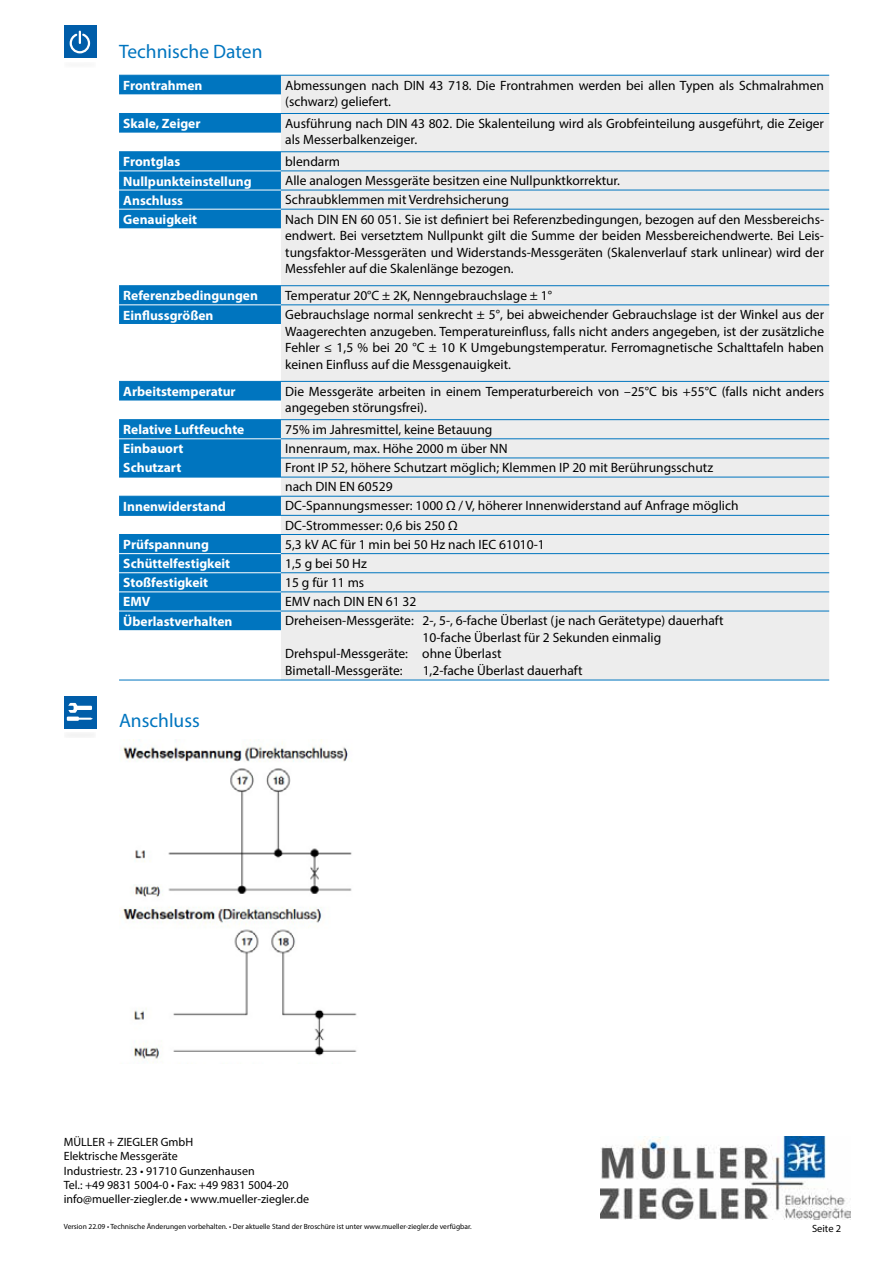
<style>
.page{position:relative;width:893px;height:1263px;background:#fff}
.page>*{position:absolute;margin:0;border:0;box-sizing:border-box;transform-origin:0 0}
.t1{font:19.5px "Myriad Pro";color:#0075bf}
.t2{font:13.5px/16.5px "Myriad Pro";color:#000}
.t3{font:700 13.5px "Myriad Pro";color:#fff}
.t4{font:12px/14.4px "Myriad Pro";color:#000}
.t5{font:10.5px "Myriad Pro";color:#000}
.t6{font:7.5px "Myriad Pro";color:#000}
</style>
<div class="page">
<img style="left:600px;top:1137px;width:250px;height:82px">
<img style="left:119px;top:740px;width:238px;height:323px">
<div style="left:64px;top:732px;width:32px;height:6px;background:#f5f5f5"></div>
<div style="left:64px;top:696px;width:32px;height:33px;background:#005da9"></div>
<svg style="left:67px;top:720px;width:12px;height:1px"></svg>
<svg style="left:66px;top:702px;width:27px;height:18px"></svg>
<div style="left:64px;top:62px;width:32px;height:6px;background:#f8f8f8"></div>
<div style="left:64px;top:26px;width:32px;height:32px;background:#005da9"></div>
<svg style="left:69px;top:32px;width:22px;height:22px"></svg>
<svg style="left:119px;top:76px;width:162px;height:554px;fill:#0075bf"></svg>
<div style="left:281px;top:76px;width:548px;height:604px;background:#ededed"></div>
<hr style="left:119px;top:304px;width:162px;height:1px;background:#fff">
<hr style="left:119px;top:171px;width:162px;height:1px;background:#fff">
<hr style="left:119px;top:190px;width:162px;height:1px;background:#fff">
<hr style="left:119px;top:209px;width:162px;height:1px;background:#fff">
<hr style="left:119px;top:438px;width:162px;height:1px;background:#fff">
<hr style="left:119px;top:553px;width:162px;height:1px;background:#fff">
<hr style="left:119px;top:572px;width:162px;height:1px;background:#fff">
<hr style="left:119px;top:591px;width:162px;height:1px;background:#fff">
<hr style="left:119px;top:611px;width:162px;height:1px;background:#fff">
<hr style="left:119px;top:75px;width:162px;height:1px;background:#0075bf">
<hr style="left:281px;top:75px;width:548px;height:1px;background:#0075bf">
<hr style="left:119px;top:113px;width:162px;height:1px;background:#0075bf">
<hr style="left:281px;top:113px;width:548px;height:1px;background:#0075bf">
<hr style="left:119px;top:151px;width:162px;height:1px;background:#0075bf">
<hr style="left:281px;top:151px;width:548px;height:1px;background:#0075bf">
<hr style="left:281px;top:171px;width:548px;height:1px;background:#0075bf">
<hr style="left:281px;top:190px;width:548px;height:1px;background:#0075bf">
<hr style="left:281px;top:209px;width:548px;height:1px;background:#0075bf">
<hr style="left:119px;top:285px;width:162px;height:1px;background:#0075bf">
<hr style="left:281px;top:285px;width:548px;height:1px;background:#0075bf">
<hr style="left:281px;top:304px;width:548px;height:1px;background:#0075bf">
<hr style="left:119px;top:381px;width:162px;height:1px;background:#0075bf">
<hr style="left:281px;top:381px;width:548px;height:1px;background:#0075bf">
<hr style="left:119px;top:419px;width:162px;height:1px;background:#0075bf">
<hr style="left:281px;top:419px;width:548px;height:1px;background:#0075bf">
<hr style="left:281px;top:438px;width:548px;height:1px;background:#0075bf">
<hr style="left:119px;top:458px;width:162px;height:1px;background:#0075bf">
<hr style="left:281px;top:458px;width:548px;height:1px;background:#0075bf">
<hr style="left:119px;top:477px;width:162px;height:1px;background:#0075bf">
<hr style="left:281px;top:477px;width:548px;height:1px;background:#0075bf">
<hr style="left:119px;top:496px;width:162px;height:1px;background:#0075bf">
<hr style="left:281px;top:496px;width:548px;height:1px;background:#0075bf">
<hr style="left:119px;top:515px;width:162px;height:1px;background:#0075bf">
<hr style="left:281px;top:515px;width:548px;height:1px;background:#0075bf">
<hr style="left:119px;top:534px;width:162px;height:1px;background:#0075bf">
<hr style="left:281px;top:534px;width:548px;height:1px;background:#0075bf">
<hr style="left:281px;top:553px;width:548px;height:1px;background:#0075bf">
<hr style="left:281px;top:572px;width:548px;height:1px;background:#0075bf">
<hr style="left:281px;top:591px;width:548px;height:1px;background:#0075bf">
<hr style="left:281px;top:611px;width:548px;height:1px;background:#0075bf">
<hr style="left:119px;top:680px;width:162px;height:1px;background:#0075bf">
<hr style="left:281px;top:680px;width:548px;height:1px;background:#0075bf">
<h1 class="t1" style="left:119px;top:39px;width:145px">Technische Daten</h1>
<p class="t3" style="left:123px;top:77px;width:81px">Frontrahmen</p>
<p class="t2" style="left:285px;top:77px;width:540px">Abmessungen nach DIN 43 718. Die Frontrahmen werden bei allen Typen als Schmalrahmen (schwarz) geliefert.</p>
<p class="t3" style="left:123px;top:115px;width:79px">Skale, Zeiger</p>
<p class="t2" style="left:285px;top:115px;width:540px">Ausführung nach DIN 43 802. Die Skalenteilung wird als Grobfeinteilung ausgeführt, die Zeiger als Messerbalkenzeiger.</p>
<p class="t3" style="left:123px;top:153px;width:58px">Frontglas</p>
<p class="t2" style="left:285px;top:153px;width:56px">blendarm</p>
<p class="t3" style="left:123px;top:172px;width:130px">Nullpunkteinstellung</p>
<p class="t2" style="left:285px;top:172px;width:336px">Alle analogen Messgeräte besitzen eine Nullpunktkorrektur.</p>
<p class="t3" style="left:123px;top:191px;width:61px">Anschluss</p>
<p class="t2" style="left:285px;top:191px;width:225px">Schraubklemmen mit Verdrehsicherung</p>
<p class="t3" style="left:123px;top:211px;width:75px">Genauigkeit</p>
<p class="t2" style="left:285px;top:210px;width:540px;text-align:justify">Nach DIN EN 60 051. Sie ist definiert bei Referenzbedingungen, bezogen auf den Messbereichs&shy;endwert. Bei versetztem Nullpunkt gilt die Summe der beiden Messbereichendwerte. Bei Leis&shy;tungsfaktor-Messgeräten und Widerstands-Messgeräten (Skalenverlauf stark unlinear) wird der Messfehler auf die Skalenlänge bezogen.</p>
<p class="t3" style="left:123px;top:287px;width:136px">Referenzbedingungen</p>
<p class="t2" style="left:285px;top:287px;width:268px">Temperatur 20°C ± 2K, Nenngebrauchslage ± 1°</p>
<p class="t3" style="left:123px;top:306px;width:92px">Einflussgrößen</p>
<p class="t2" style="left:285px;top:306px;width:540px;text-align:justify">Gebrauchslage normal senkrecht ± 5°, bei abweichender Gebrauchslage ist der Winkel aus der Waagerechten anzugeben. Temperatureinfluss, falls nicht anders angegeben, ist der zusätzliche Fehler ≤ 1,5 % bei 20 °C ± 10 K Umgebungstemperatur. Ferromagnetische Schalttafeln haben keinen Einfluss auf die Messgenauigkeit.</p>
<p class="t3" style="left:123px;top:383px;width:114px">Arbeitstemperatur</p>
<p class="t2" style="left:285px;top:383px;width:540px">Die Messgeräte arbeiten in einem Temperaturbereich von –25°C bis +55°C (falls nicht anders angegeben störungsfrei).</p>
<p class="t3" style="left:123px;top:421px;width:123px">Relative Luftfeuchte</p>
<p class="t2" style="left:285px;top:421px;width:209px">75% im Jahresmittel, keine Betauung</p>
<p class="t3" style="left:123px;top:440px;width:62px">Einbauort</p>
<p class="t2" style="left:285px;top:440px;width:224px">Innenraum, max. Höhe 2000 m über NN</p>
<p class="t3" style="left:123px;top:459px;width:60px">Schutzart</p>
<p class="t2" style="left:285px;top:458px;width:429px;line-height:19.2px">Front IP 52, höhere Schutzart möglich; Klemmen IP 20 mit Berührungsschutz nach DIN EN 60529</p>
<p class="t3" style="left:123px;top:497px;width:104px">Innenwiderstand</p>
<p class="t2" style="left:285px;top:496px;width:455px;line-height:19.2px">DC-Spannungsmesser: 1000 Ω / V, höherer Innenwiderstand auf Anfrage möglich<br>DC-Strommesser: 0,6 bis 250 Ω</p>
<p class="t3" style="left:123px;top:536px;width:87px">Prüfspannung</p>
<p class="t2" style="left:285px;top:536px;width:261px">5,3 kV AC für 1 min bei 50 Hz nach IEC 61010-1</p>
<p class="t3" style="left:123px;top:555px;width:108px">Schüttelfestigkeit</p>
<p class="t2" style="left:285px;top:555px;width:83px">1,5 g bei 50 Hz</p>
<p class="t3" style="left:123px;top:574px;width:86px">Stoßfestigkeit</p>
<p class="t2" style="left:285px;top:574px;width:81px">15 g für 11 ms</p>
<p class="t3" style="left:123px;top:593px;width:29px">EMV</p>
<p class="t2" style="left:285px;top:593px;width:133px">EMV nach DIN EN 61 32</p>
<p class="t3" style="left:123px;top:612px;width:111px">Überlastverhalten</p>
<p class="t2" style="left:285px;top:612px;width:440px">Dreheisen-Messgeräte: 2-, 5-, 6-fache Überlast (je nach Gerätetype) dauerhaft</p>
<p class="t2" style="left:423px;top:629px;width:240px">10-fache Überlast für 2 Sekunden einmalig</p>
<p class="t2" style="left:285px;top:645px;width:218px">Drehspul-Messgeräte: ohne Überlast</p>
<p class="t2" style="left:285px;top:662px;width:119px">Bimetall-Messgeräte:</p>
<p class="t2" style="left:423px;top:662px;width:161px">1,2-fache Überlast dauerhaft</p>
<h1 class="t1" style="left:119px;top:709px;width:82px">Anschluss</h1>
<p class="t4" style="left:64px;top:1134px;width:247px">MÜLLER + ZIEGLER GmbH<br>Elektrische Messgeräte<br>Industriestr. 23 • 91710 Gunzenhausen<br>Tel.: +49 9831 5004-0 • Fax: +49 9831 5004-20 info@mueller-ziegler.de • www.mueller-ziegler.de</p>
<p class="t6" style="left:64px;top:1222px;width:409px">Version 22.09 • Technische Änderungen vorbehalten. • Der aktuelle Stand der Broschüre ist unter www.mueller-ziegler.de verfügbar.</p>
<p class="t5" style="left:812px;top:1221px;width:31px">Seite 2</p>
</div>
